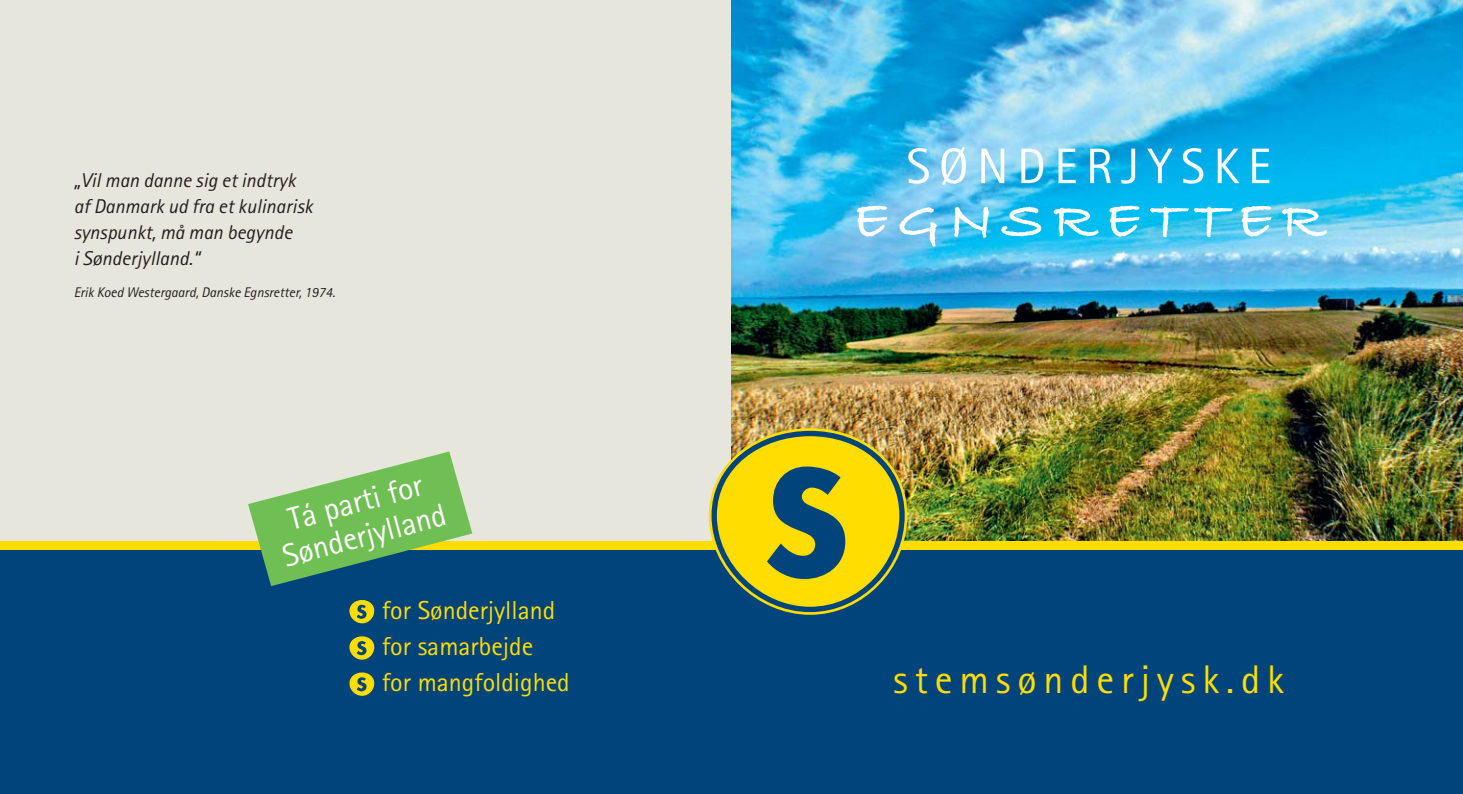
<style>
.page{position:relative;width:1463px;height:794px;background:#fff}
.page>*{position:absolute;margin:0;border:0;box-sizing:border-box;transform-origin:0 0}
.t1{font:56px "Bradley Hand ITCTT Bold";letter-spacing:.17em;color:#fff}
.t2{font:50px "Rotis Sans Serif";letter-spacing:.17em;color:#fff}
.t3{font:40px "Rotis Sans Serif";letter-spacing:.17em;color:#fd0}
.t4{font:31.8px/34.4px "Rotis Sans Serif";color:#fff;text-align:center}
.t5{font:26px/36px "Rotis Sans Serif";color:#fd0}
.t6{font:italic 20px/26px "Rotis Sans Serif";color:#231f20}
.t7{font:italic 14px "Rotis Sans Serif";color:#231f20}
</style>
<div class="page">
<div style="left:0;top:0;width:748px;height:794px;background:#e7e6dc"></div>
<img style="left:731px;top:0;width:732px;height:541px">
<div style="left:731px;top:541px;width:732px;height:253px;background:#00447c"></div>
<div style="left:0;top:541px;width:731px;height:253px;background:#00447c"></div>
<div style="left:731px;top:541px;width:732px;height:9px;background:#fd0"></div>
<div style="left:0;top:541px;width:748px;height:9px;background:#fd0"></div>
<svg style="left:708px;top:423px;width:205px;height:192px"></svg>
<div style="left:350px;top:600px;width:24px;height:22px;background:#fd0;border-radius:50%"></div>
<div style="left:349px;top:600px;width:25px;height:23px;border:1px solid #fd0;border-radius:50%"></div>
<svg style="left:357px;top:605px;width:9px;height:14px"></svg>
<div style="left:349px;top:636px;width:25px;height:23px;border:1px solid #fd0;border-radius:50%"></div>
<div style="left:350px;top:637px;width:24px;height:22px;background:#fd0;border-radius:50%"></div>
<svg style="left:357px;top:641px;width:9px;height:14px"></svg>
<div style="left:349px;top:672px;width:25px;height:24px;border:1px solid #fd0;border-radius:50%"></div>
<div style="left:350px;top:673px;width:24px;height:22px;background:#fd0;border-radius:50%"></div>
<svg style="left:357px;top:677px;width:9px;height:14px"></svg>
<svg style="left:248px;top:451px;width:224px;height:135px"></svg>
<p class="t6" style="left:74px;top:169px;width:240px">„Vil man danne sig et indtryk af Danmark ud fra et kulinarisk synspunkt, må man begynde<br>i Sønderjylland.“</p>
<p class="t7" style="left:74px;top:287px;width:263px">Erik Koed Westergaard, Danske Egnsretter, 1974.</p>
<h3 class="t4" style="left:271px;top:510px;width:169px;rotate:-15deg">Tá parti for<br>Sønderjylland</h3>
<h3 class="t5" style="left:382px;top:595px;width:189px">for Sønderjylland for samarbejde<br>for mangfoldighed</h3>
<h2 class="t2" style="left:906px;top:149px;width:366px">SØNDERJYSKE</h2>
<h1 class="t1" style="left:853px;top:199px;width:473px">EGNSRETTER</h1>
<h3 class="t3" style="left:893px;top:665px;width:392px">stemsønderjysk.dk</h3>
</div>
